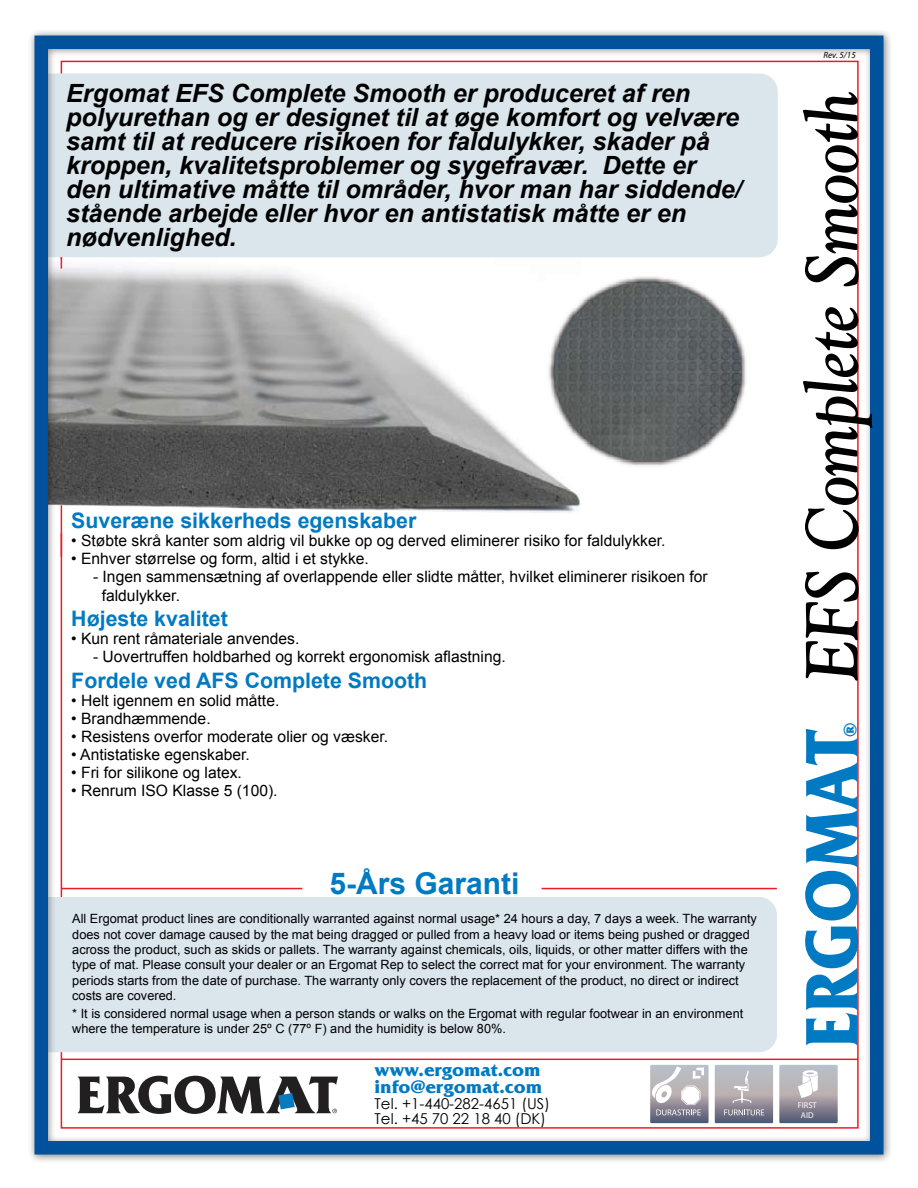
<style>
.page{position:relative;width:918px;height:1188px;background:#fff}
.page>*{position:absolute;margin:0;border:0;box-sizing:border-box;transform-origin:0 0}
.t1{font:italic 700 73.5px "Goudy Old Style BT";color:#000;scale:.88 1}
.t2{font:700 30px "Arial";color:#007ac2}
.t3{font:italic 700 25.2px/24px "Arial";color:#000}
.t4{font:700 21.3px "Arial";color:#007ac2}
.t5{font:700 18px/16.5px "Friz Quadrata Std";color:#007ac2}
.t6{font:15.6px/18.8px "Arial";color:#000}
.t7{font:15px/15px "Century Gothic";color:#000}
.t8{font:12.75px/15.3px "Arial";color:#000}
.t9{font:italic 9px "Myriad Pro";color:#000}
.t10{font:8.4px/10.1px "Myriad Pro";color:#fff;text-align:center}
.s1{font-family:"Friz Quadrata Std";font-style:normal;color:#007ac2}
</style>
<div class="page">
<div style="left:28px;top:29px;width:865px;height:1135px;background:#000;opacity:.5"></div>
<div style="left:34px;top:36px;width:850px;height:1119px;border:14px solid #00529c"></div>
<svg style="left:61px;top:533px;width:1px;height:24px"></svg>
<svg style="left:61px;top:257px;width:1px;height:12px"></svg>
<p class="t3" style="left:66px;top:82px;width:677px">Ergomat EFS Complete Smooth er produceret af ren polyurethan og er designet til at øge komfort og velvære samt til at reducere risikoen for faldulykker, skader på kroppen, kvalitetsproblemer og sygefravær. Dette er den ultimative måtte til områder, hvor man har siddende/ stående arbejde eller hvor en antistatisk måtte er en nødvenlighed.</p>
<h3 class="t4" style="left:71px;top:506px;width:346px">Suveræne sikkerheds egenskaber</h3>
<p class="t6" style="left:71px;top:531px;width:596px">• Støbte skrå kanter som aldrig vil bukke op og derved eliminerer risiko for faldulykker.</p>
<p class="t6" style="left:71px;top:549px;width:299px">• Enhver størrelse og form, altid i et stykke.</p>
<p class="t6" style="left:102px;top:567px;width:608px;text-indent:-9px">- Ingen sammensætning af overlappende eller slidte måtter, hvilket eliminerer risikoen for faldulykker.</p>
<h3 class="t4" style="left:71px;top:604px;width:158px">Højeste kvalitet</h3>
<p class="t6" style="left:71px;top:629px;width:230px">• Kun rent råmateriale anvendes.</p>
<p class="t6" style="left:93px;top:647px;width:414px">- Uovertruffen holdbarhed og korrekt ergonomisk aflastning.</p>
<h3 class="t4" style="left:71px;top:666px;width:357px">Fordele ved AFS Complete Smooth</h3>
<p class="t6" style="left:71px;top:691px;width:210px">• Helt igennem en solid måtte.</p>
<p class="t6" style="left:71px;top:709px;width:141px">• Brandhæmmende.</p>
<p class="t6" style="left:71px;top:727px;width:318px">• Resistens overfor moderate olier og væsker.</p>
<p class="t6" style="left:71px;top:745px;width:180px">• Antistatiske egenskaber.</p>
<p class="t6" style="left:71px;top:763px;width:172px">• Fri for silikone og latex.</p>
<p class="t6" style="left:71px;top:781px;width:208px">• Renrum ISO Klasse 5 (100).</p>
<h2 class="t2" style="left:329px;top:864px;width:192px">5-Års Garanti</h2>
<p class="t8" style="left:72px;top:911px;width:686px">All Ergomat product lines are conditionally warranted against normal usage* 24 hours a day, 7 days a week. The warranty does not cover damage caused by the mat being dragged or pulled from a heavy load or items being pushed or dragged across the product, such as skids or pallets. The warranty against chemicals, oils, liquids, or other matter differs with the type of mat. Please consult your dealer or an Ergomat Rep to select the correct mat for your environment. The warranty periods starts from the date of purchase. The warranty only covers the replacement of the product, no direct or indirect costs are covered.</p>
<p class="t8" style="left:72px;top:1006px;width:673px">* It is considered normal usage when a person stands or walks on the Ergomat with regular footwear in an environment where the temperature is under 25º C (77º F) and the humidity is below 80%.</p>
<p class="t9" style="left:824px;top:49px;width:34px">Rev. 5/15</p>
<h1 class="t1" style="left:787px;top:1048px;width:1089px;rotate:-90deg"><span class="s1">ERGOMAT</span> EFS Complete Smooth</h1>
<h3 class="t5" style="left:842px;top:736px;width:16px;rotate:-90deg">®</h3>
<h3 class="t5" style="left:375px;top:1062px;width:169px">www.ergomat.com info@ergomat.com</h3>
<p class="t7" style="left:375px;top:1096px;width:177px">Tel. +1-440-282-4651 (US)<br>Tel. +45 70 22 18 40 (DK)</p>
<p class="t10" style="left:798px;top:1100px;width:20px">FIRST<br>AID</p>
</div>
